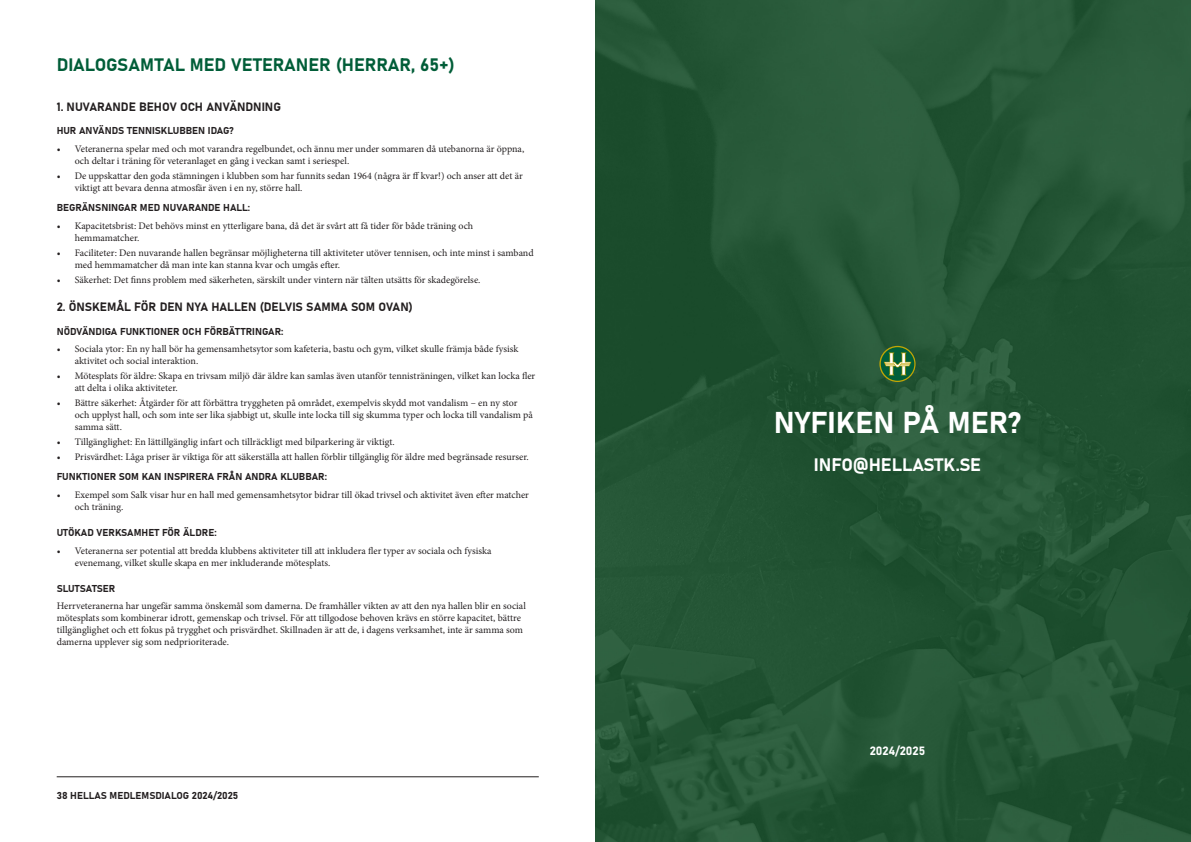
<style>
.page{position:relative;width:1191px;height:842px;background:#fff}
.page>*{position:absolute;margin:0;border:0;box-sizing:border-box;transform-origin:0 0}
.t1{font:30px "Bahnschrift";color:#fff}
.t2{font:18px "Bahnschrift";color:#015d38}
.t3{font:18px "Bahnschrift";color:#fff}
.t4{font:12px "Bahnschrift";color:#231f20}
.t5{font:12px "Bahnschrift";color:#fff}
.t6{font:10px/12px "Minion Pro";color:#231f20}
.t7{font:10px "Bahnschrift";color:#231f20}
</style>
<div class="page">
<img style="left:595px;top:0;width:596px;height:842px">
<hr style="left:57px;top:777px;width:482px;height:1px;background:#231f20">
<svg style="left:879px;top:346px;width:36px;height:36px"></svg>
<svg style="left:880px;top:347px;width:34px;height:34px"></svg>
<svg style="left:883px;top:353px;width:28px;height:22px"></svg>
<h2 class="t2" style="left:57px;top:51px;width:399px">DIALOGSAMTAL MED VETERANER (HERRAR, 65+)</h2>
<h3 class="t4" style="left:57px;top:98px;width:226px">1. NUVARANDE BEHOV OCH ANVÄNDNING</h3>
<h4 class="t7" style="left:57px;top:123px;width:179px">HUR ANVÄNDS TENNISKLUBBEN IDAG?</h4>
<p class="t6" style="left:75px;top:143px;width:451px;text-indent:-18px">• Veteranerna spelar med och mot varandra regelbundet, och ännu mer under sommaren då utebanorna är öppna, och deltar i träning för veteranlaget en gång i veckan samt i seriespel.</p>
<p class="t6" style="left:75px;top:170px;width:449px;text-indent:-18px">• De uppskattar den goda stämningen i klubben som har funnits sedan 1964 (några är ff kvar!) och anser att det är viktigt att bevara denna atmosfär även i en ny, större hall.</p>
<h4 class="t7" style="left:57px;top:200px;width:195px">BEGRÄNSNINGAR MED NUVARANDE HALL:</h4>
<p class="t6" style="left:75px;top:220px;width:400px;text-indent:-18px">• Kapacitetsbrist: Det behövs minst en ytterligare bana, då det är svårt att få tider för både träning och hemmamatcher.</p>
<p class="t6" style="left:75px;top:247px;width:460px;text-indent:-18px">• Faciliteter: Den nuvarande hallen begränsar möjligheterna till aktiviteter utöver tennisen, och inte minst i samband med hemmamatcher då man inte kan stanna kvar och umgås efter.</p>
<p class="t6" style="left:57px;top:273px;width:425px">• Säkerhet: Det finns problem med säkerheten, särskilt under vintern när tälten utsätts för skadegörelse.</p>
<h3 class="t4" style="left:57px;top:298px;width:358px">2. ÖNSKEMÅL FÖR DEN NYA HALLEN (DELVIS SAMMA SOM OVAN)</h3>
<h4 class="t7" style="left:57px;top:323px;width:228px">NÖDVÄNDIGA FUNKTIONER OCH FÖRBÄTTRINGAR:</h4>
<p class="t6" style="left:75px;top:343px;width:445px;text-indent:-18px">• Sociala ytor: En ny hall bör ha gemensamhetsytor som kafeteria, bastu och gym, vilket skulle främja både fysisk aktivitet och social interaktion.</p>
<p class="t6" style="left:75px;top:370px;width:462px;text-indent:-18px">• Mötesplats för äldre: Skapa en trivsam miljö där äldre kan samlas även utanför tennisträningen, vilket kan locka fler att delta i olika aktiviteter.</p>
<p class="t6" style="left:75px;top:397px;width:459px;text-indent:-18px">• Bättre säkerhet: Åtgärder för att förbättra tryggheten på området, exempelvis skydd mot vandalism – en ny stor och upplyst hall, och som inte ser lika sjabbigt ut, skulle inte locka till sig skumma typer och locka till vandalism på samma sätt.</p>
<p class="t6" style="left:57px;top:436px;width:339px">• Tillgänglighet: En lättillgänglig infart och tillräckligt med bilparkering är viktigt.</p>
<p class="t6" style="left:57px;top:450px;width:473px">• Prisvärdhet: Låga priser är viktiga för att säkerställa att hallen förblir tillgänglig för äldre med begränsade resurser.</p>
<h4 class="t7" style="left:57px;top:469px;width:272px">FUNKTIONER SOM KAN INSPIRERA FRÅN ANDRA KLUBBAR:</h4>
<p class="t6" style="left:75px;top:489px;width:456px;text-indent:-18px">• Exempel som Salk visar hur en hall med gemensamhetsytor bidrar till ökad trivsel och aktivitet även efter matcher och träning.</p>
<h4 class="t7" style="left:57px;top:525px;width:161px">UTÖKAD VERKSAMHET FÖR ÄLDRE:</h4>
<p class="t6" style="left:75px;top:544px;width:418px;text-indent:-18px">• Veteranerna ser potential att bredda klubbens aktiviteter till att inkludera fler typer av sociala och fysiska evenemang, vilket skulle skapa en mer inkluderande mötesplats.</p>
<h4 class="t7" style="left:57px;top:581px;width:60px">SLUTSATSER</h4>
<p class="t6" style="left:57px;top:600px;width:471px">Herrveteranerna har ungefär samma önskemål som damerna. De framhåller vikten av att den nya hallen blir en social mötesplats som kombinerar idrott, gemenskap och trivsel. För att tillgodose behoven krävs en större kapacitet, bättre tillgänglighet och ett fokus på trygghet och prisvärdhet. Skillnaden är att de, i dagens verksamhet, inte är samma som damerna upplever sig som nedprioriterade.</p>
<p class="t7" style="left:57px;top:788px;width:183px">38 HELLAS MEDLEMSDIALOG 2024/2025</p>
<h3 class="t1" style="left:773px;top:399px;width:249px">NYFIKEN PÅ MER?</h3>
<h3 class="t3" style="left:814px;top:451px;width:168px">INFO@HELLASTK.SE</h3>
<h3 class="t5" style="left:869px;top:742px;width:57px">2024/2025</h3>
</div>
